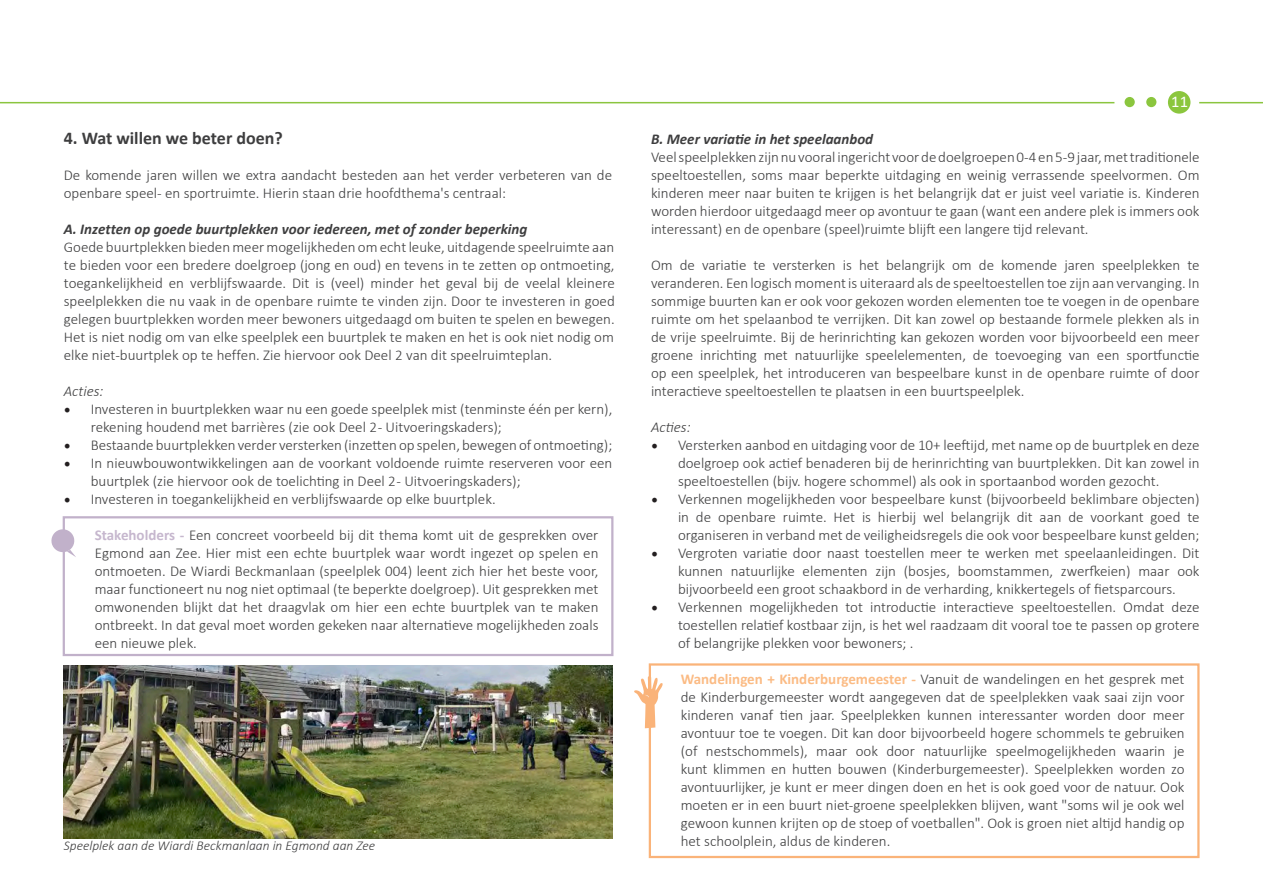
<style>
.page{position:relative;width:1263px;height:893px;background:#fff}
.page>*{position:absolute;margin:0;border:0;box-sizing:border-box;transform-origin:0 0}
.t1{font:700 18px "Calibri";color:#3e3e3f}
.t2{font:16.5px "Calibri";color:#fff}
.t3{font:300 15px/18px "Calibri";color:#3e3e3f;text-align:justify}
.t4{font:italic 700 15px "Calibri";color:#3e3e3f}
.t5{font:italic 300 15px "Calibri";color:#3e3e3f}
.t6{font:italic 300 13.5px "Calibri";color:#3e3e3f}
.s1{font-weight:700;font-style:italic}
.s2{font-family:"Minion Pro";font-weight:400;font-size:18px;color:#231f20}
.s3{font-weight:700;color:#c6b7ce}
.s4{font-weight:700;color:#fbbb84}
</style>
<div class="page">
<hr style="left:1199px;top:102px;width:64px;height:1px;background:#8bc53f">
<hr style="left:0;top:102px;width:1114px;height:1px;background:#8bc53f">
<div style="left:1124px;top:97px;width:11px;height:10px;background:#8bc63e;border-radius:50%"></div>
<div style="left:1146px;top:97px;width:10px;height:10px;background:#8bc63e;border-radius:50%"></div>
<div style="left:1168px;top:91px;width:22px;height:23px;background:#8bc63e;border-radius:50%"></div>
<div style="left:649px;top:663px;width:550px;height:195px;border:2px solid #fab379"></div>
<svg style="left:634px;top:676px;width:29px;height:52px"></svg>
<div style="left:63px;top:516px;width:550px;height:140px;border:2px solid #c1b1ca"></div>
<svg style="left:51px;top:528px;width:25px;height:29px"></svg>
<img style="left:64px;top:665px;width:548px;height:173px">
<p class="t1" style="left:64px;top:125px;width:221px">4. Wat willen we beter doen?</p>
<p class="t3" style="left:64px;top:166px;width:550px">De komende jaren willen we extra aandacht besteden aan het verder verbeteren van de openbare speel- en sportruimte. Hierin staan drie hoofdthema's centraal:</p>
<p class="t3" style="left:64px;top:220px;width:553px;text-align:left"><span class="s1">A. Inzetten op goede buurtplekken voor iedereen, met of zonder beperking<br></span>Goede buurtplekken bieden meer mogelijkheden om echt leuke, uitdagende speelruimte aan te bieden voor een bredere doelgroep (jong en oud) en tevens in te zetten op ontmoeting, toegankelijkheid en verblijfswaarde. Dit is (veel) minder het geval bij de veelal kleinere speelplekken die nu vaak in de openbare ruimte te vinden zijn. Door te investeren in goed gelegen buurtplekken worden meer bewoners uitgedaagd om buiten te spelen en bewegen.<br>Het is niet nodig om van elke speelplek een buurtplek te maken en het is ook niet nodig om elke niet-buurtplek op te heffen. Zie hiervoor ook Deel 2 van dit speelruimteplan.</p>
<p class="t5" style="left:64px;top:382px;width:41px">Acties:</p>
<p class="t3" style="left:91px;top:400px;width:523px;text-indent:-27px"><span class="s2">•</span> Investeren in buurtplekken waar nu een goede speelplek mist (tenminste één per kern), rekening houdend met barrières (zie ook Deel 2- Uitvoeringskaders);</p>
<p class="t3" style="left:64px;top:436px;width:550px"><span class="s2">•</span> Bestaande buurtplekken verder versterken (inzetten op spelen, bewegen of ontmoeting);</p>
<p class="t3" style="left:91px;top:454px;width:523px;text-indent:-27px"><span class="s2">•</span> In nieuwbouwontwikkelingen aan de voorkant voldoende ruimte reserveren voor een buurtplek (zie hiervoor ook de toelichting in Deel 2- Uitvoeringskaders);</p>
<p class="t3" style="left:64px;top:490px;width:433px"><span class="s2">•</span> Investeren in toegankelijkheid en verblijfswaarde op elke buurtplek.</p>
<p class="t3" style="left:95px;top:526px;width:505px"><span class="s3">Stakeholders -</span> Een concreet voorbeeld bij dit thema komt uit de gesprekken over Egmond aan Zee. Hier mist een echte buurtplek waar wordt ingezet op spelen en ontmoeten. De Wiardi Beckmanlaan (speelplek 004) leent zich hier het beste voor, maar functioneert nu nog niet optimaal (te beperkte doelgroep). Uit gesprekken met omwonenden blijkt dat het draagvlak om hier een echte buurtplek van te maken ontbreekt. In dat geval moet worden gekeken naar alternatieve mogelijkheden zoals een nieuwe plek.</p>
<p class="t6" style="left:64px;top:837px;width:313px">Speelplek aan de Wiardi Beckmanlaan in Egmond aan Zee</p>
<p class="t2" style="left:1171px;top:90px;width:18px">11</p>
<p class="t4" style="left:651px;top:128px;width:224px">B. Meer variatie in het speelaanbod</p>
<p class="t3" style="left:651px;top:148px;width:550px">Veelspeelplekkenzijnnuvooral ingericht voordedoelgroepen0-4en5-9jaar,mettraditionele speeltoestellen, soms maar beperkte uitdaging en weinig verrassende speelvormen. Om kinderen meer naar buiten te krijgen is het belangrijk dat er juist veel variatie is. Kinderen worden hierdoor uitgedaagd meer op avontuur te gaan (want een andere plek is immers ook interessant) en de openbare (speel)ruimte blijft een langere tijd relevant.</p>
<p class="t3" style="left:651px;top:256px;width:550px">Om de variatie te versterken is het belangrijk om de komende jaren speelplekken te veranderen. Een logisch moment is uiteraard als de speeltoestellen toe zijn aan vervanging. In sommige buurten kan er ook voor gekozen worden elementen toe te voegen in de openbare ruimte om het spelaanbod te verrijken. Dit kan zowel op bestaande formele plekken als in de vrije speelruimte. Bij de herinrichting kan gekozen worden voor bijvoorbeeld een meer groene inrichting met natuurlijke speelelementen, de toevoeging van een sportfunctie op een speelplek, het introduceren van bespeelbare kunst in de openbare ruimte of door interactieve speeltoestellen te plaatsen in een buurtspeelplek.</p>
<p class="t5" style="left:651px;top:418px;width:41px">Acties:</p>
<p class="t3" style="left:678px;top:436px;width:523px;text-indent:-27px"><span class="s2">•</span> Versterken aanbod en uitdaging voor de 10+ leeftijd, met name op de buurtplek en deze doelgroep ook actief benaderen bij de herinrichting van buurtplekken. Dit kan zowel in speeltoestellen (bijv. hogere schommel) als ook in sportaanbod worden gezocht.</p>
<p class="t3" style="left:678px;top:490px;width:523px;text-indent:-27px"><span class="s2">•</span> Verkennen mogelijkheden voor bespeelbare kunst (bijvoorbeeld beklimbare objecten) in de openbare ruimte. Het is hierbij wel belangrijk dit aan de voorkant goed te organiseren in verband met de veiligheidsregels die ook voor bespeelbare kunst gelden;</p>
<p class="t3" style="left:678px;top:544px;width:523px;text-indent:-27px"><span class="s2">•</span> Vergroten variatie door naast toestellen meer te werken met speelaanleidingen. Dit kunnen natuurlijke elementen zijn (bosjes, boomstammen, zwerfkeien) maar ook bijvoorbeeld een groot schaakbord in de verharding, knikkertegels of fietsparcours.</p>
<p class="t3" style="left:678px;top:598px;width:523px;text-indent:-27px"><span class="s2">•</span> Verkennen mogelijkheden tot introductie interactieve speeltoestellen. Omdat deze toestellen relatief kostbaar zijn, is het wel raadzaam dit vooral toe te passen op grotere of belangrijke plekken voor bewoners; .</p>
<p class="t3" style="left:681px;top:670px;width:505px"><span class="s4">Wandelingen + Kinderburgemeester -</span> Vanuit de wandelingen en het gesprek met de Kinderburgemeester wordt aangegeven dat de speelplekken vaak saai zijn voor kinderen vanaf tien jaar. Speelplekken kunnen interessanter worden door meer avontuur toe te voegen. Dit kan door bijvoorbeeld hogere schommels te gebruiken (of nestschommels), maar ook door natuurlijke speelmogelijkheden waarin je kunt klimmen en hutten bouwen (Kinderburgemeester). Speelplekken worden zo avontuurlijker, je kunt er meer dingen doen en het is ook goed voor de natuur. Ook moeten er in een buurt niet-groene speelplekken blijven, want "soms wil je ook wel gewoon kunnen krijten op de stoep of voetballen". Ook is groen niet altijd handig op het schoolplein, aldus de kinderen.</p>
</div>
